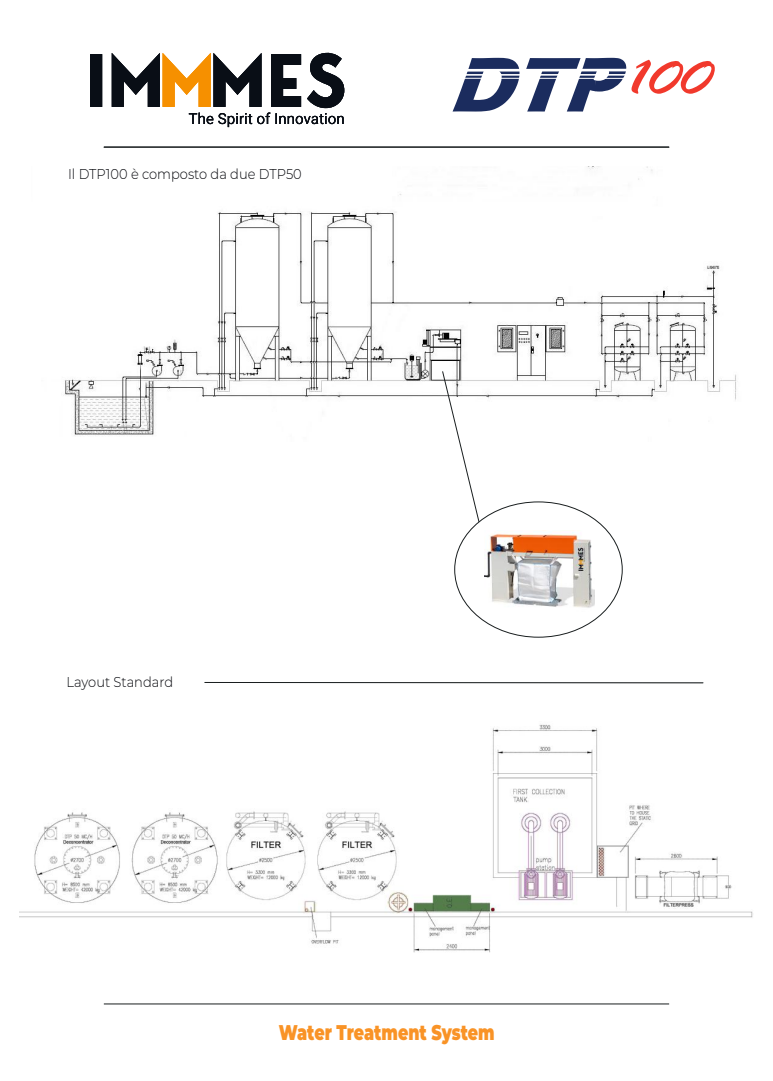
<style>
.page{position:relative;width:773px;height:1081px;background:#fff}
.page>*{position:absolute;margin:0;border:0;box-sizing:border-box;transform-origin:0 0}
.t1{font:53.75px "Brush Script";color:#f1392c;scale:1.34 1}
.t2{font:900 21.25px "Montserrat";color:#f99326;scale:.74 1}
.t3{font:300 14.25px "Montserrat";color:#05060b;scale:.91 1}
</style>
<div class="page">
<img style="left:64px;top:166px;width:672px;height:270px">
<svg style="left:204px;top:682px;width:499px;height:1px"></svg>
<svg style="left:442px;top:371px;width:37px;height:151px"></svg>
<img style="left:484px;top:530px;width:110px;height:78px">
<hr style="left:104px;top:147px;width:565px;height:1px;background:#191e1f">
<svg style="left:90px;top:53px;width:254px;height:74px"></svg>
<svg style="left:452px;top:58px;width:67px;height:54px"></svg>
<hr style="left:453px;top:74px;width:174px;height:2px;background:#fff">
<hr style="left:463px;top:78px;width:165px;height:1px;background:#fff">
<hr style="left:455px;top:69px;width:174px;height:3px;background:#fff">
<svg style="left:526px;top:58px;width:100px;height:54px"></svg>
<hr style="left:104px;top:1003px;width:565px;height:1px;background:#191e1f">
<img style="left:20px;top:724px;width:733px;height:229px">
<p class="t3" style="left:68px;top:164px;width:258px">Il DTP100 è composto da due DTP50</p>
<h1 class="t1" style="left:629px;top:44px;width:63px">100</h1>
<p class="t3" style="left:66px;top:672px;width:119px">Layout Standard</p>
<h2 class="t2" style="left:279px;top:1017px;width:293px">Water Treatment System</h2>
</div>
